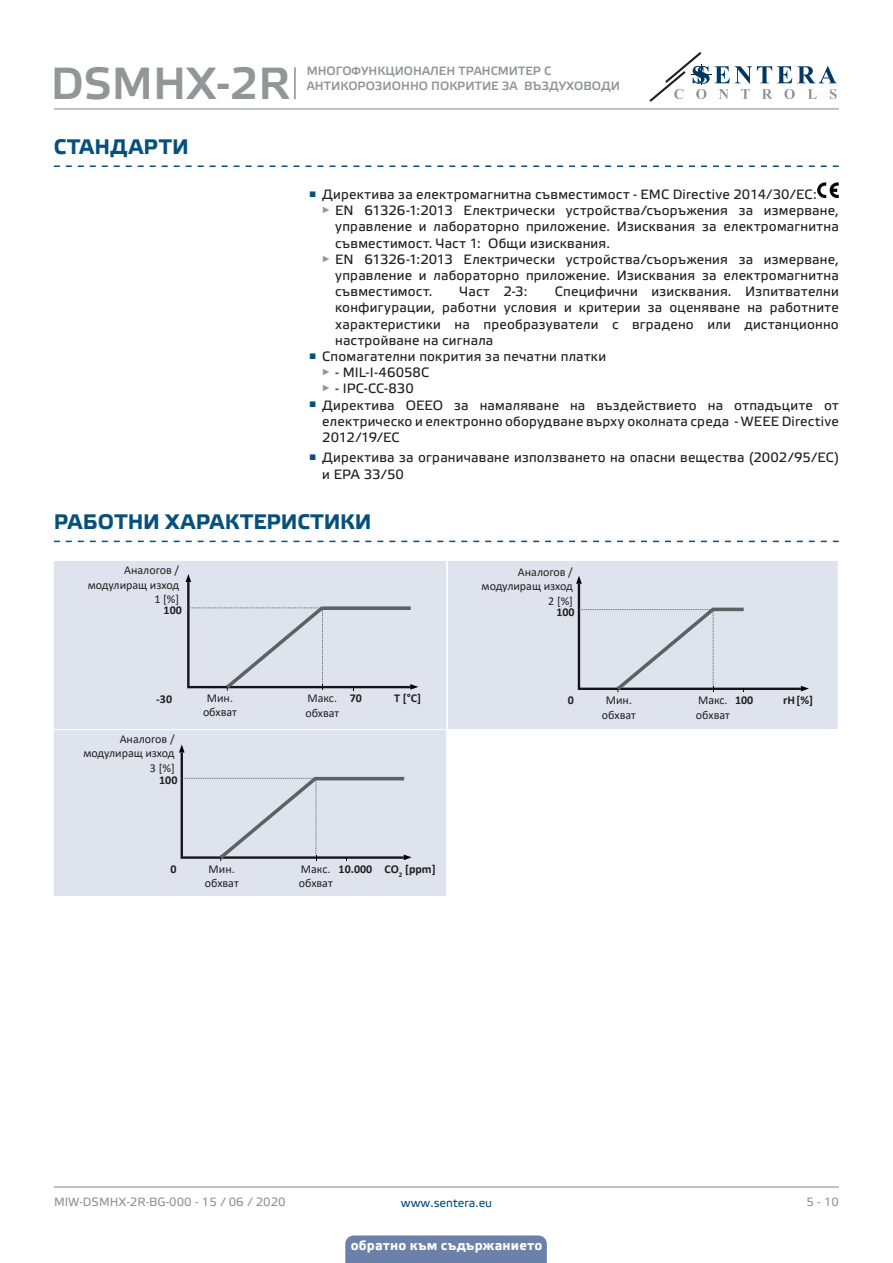
<style>
.page{position:relative;width:893px;height:1263px;background:#fff}
.page>*{position:absolute;margin:0;border:0;box-sizing:border-box;transform-origin:0 0}
.t1{font:45px "Etelka Medium Pro";color:#939598}
.t2{font:700 21px "Etelka Text Pro";letter-spacing:.005em;color:#06517c}
.t3{font:700 21px "Etelka Text Pro";letter-spacing:.025em;color:#06517c}
.t4{font:13.5px/16.2px "Etelka Text Pro";letter-spacing:.015em;color:#231f20;text-align:justify}
.t5{font:700 13.5px "Etelka Text Pro";letter-spacing:.015em;color:#fff}
.Body_text{font:12px/14.4px "Calibri";color:#231f20;text-align:right}
.t6{font:12px/14.4px "Etelka Medium Pro";color:#939598}
.Body_text-2{font:700 12px "Calibri";color:#231f20}
.t7{font:12px "Etelka Text Pro";color:#939598}
.t8{font:12px "Etelka Text Pro";color:#06517c}
</style>
<div class="page">
<hr style="left:54px;top:108px;width:785px;height:1px;background:#939598">
<hr style="left:54px;top:1186px;width:785px;height:1px;background:#939598">
<svg style="left:649px;top:52px;width:188px;height:50px"></svg>
<div style="left:345px;top:1235px;width:202px;height:28px;background:#6c81aa"></div>
<svg style="left:54px;top:165px;width:785px;height:2px"></svg>
<svg style="left:54px;top:541px;width:785px;height:1px"></svg>
<svg style="left:817px;top:183px;width:21px;height:15px"></svg>
<div style="left:54px;top:561px;width:784px;height:335px;background:#dfe3ed"></div>
<div style="left:447px;top:729px;width:391px;height:167px;background:#fff"></div>
<hr style="left:447px;top:561px;width:1px;height:168px;background:#fff">
<hr style="left:54px;top:729px;width:393px;height:1px;background:#fff">
<svg style="left:186px;top:574px;width:232px;height:116px;background:#d4d8e2"></svg>
<svg style="left:576px;top:576px;width:233px;height:116px;background:#d5d9e3"></svg>
<svg style="left:179px;top:744px;width:233px;height:117px;background:#d4d8e2"></svg>
<hr style="left:294px;top:67px;width:2px;height:32px;background:#939598">
<h1 class="t1" style="left:51px;top:59px;width:241px">DSMHX-2R</h1>
<p class="t6" style="left:307px;top:65px;width:315px">МНОГОФУНКЦИОНАЛЕН ТРАНСМИТЕР С<br>АНТИКОРОЗИОННО ПОКРИТИЕ ЗА ВЪЗДУХОВОДИ</p>
<p class="t3" style="left:54px;top:135px;width:136px">СТАНДАРТИ</p>
<p class="t4" style="left:309px;top:187px;width:509px"><sup>■</sup> Директива за електромагнитна съвместимост - EMC Directive 2014/30/EC:</p>
<p class="t4" style="left:335px;top:203px;width:505px;text-indent:-13px"><sup>►</sup> EN 61326-1:2013 Електрически устройства/съоръжения за измерване, управление и лабораторно приложение. Изисквания за електромагнитна съвместимост. Част 1: Общи изисквания.</p>
<p class="t4" style="left:335px;top:252px;width:505px;text-indent:-13px"><sup>►</sup> EN 61326-1:2013 Електрически устройства/съоръжения за измерване, управление и лабораторно приложение. Изисквания за електромагнитна съвместимост.</p>
<p class="t4" style="left:335px;top:284px;width:505px;text-indent:220px">Специфични изисквания. Изпитвателни конфигурации, работни условия и критерии за оценяване на работните характеристики на преобразуватели с вградено или дистанционно настройване на сигнала</p>
<p class="t4" style="left:309px;top:349px;width:299px"><sup>■</sup> Спомагателни покрития за печатни платки</p>
<p class="t4" style="left:322px;top:365px;width:109px"><sup>►</sup> - MIL-I-46058C</p>
<p class="t4" style="left:322px;top:381px;width:94px"><sup>►</sup> - IPC-CC-830</p>
<p class="t4" style="left:322px;top:398px;width:518px;text-indent:-13px"><sup>■</sup> Директива ОЕЕО за намаляване на въздействието на отпадъците от електрическо и електронно оборудване върху околната среда - WEEE Directive 2012/19/EC</p>
<p class="t4" style="left:322px;top:450px;width:518px;text-indent:-13px"><sup>■</sup> Директива за ограничаване използването на опасни вещества (2002/95/EC) и EPA 33/50</p>
<p class="t2" style="left:54px;top:510px;width:319px">РАБОТНИ ХАРАКТЕРИСТИКИ</p>
<p class="Body_text" style="left:88px;top:563px;width:93px">Aналогов / модулиращ изход<br>1 [%]</p>
<p class="Body_text-2" style="left:164px;top:601px;width:20px">100</p>
<p class="t4" style="left:460px;top:284px;width:69px">Част 2-3:</p>
<p class="Body_text" style="left:482px;top:564px;width:93px">Aналогов / модулиращ изход<br>2 [%]</p>
<p class="Body_text-2" style="left:556px;top:603px;width:20px">100</p>
<p class="Body_text-2" style="left:156px;top:691px;width:17px">-30</p>
<p class="Body_text" style="left:203px;top:690px;width:35px;text-align:center">Мин. обхват</p>
<p class="Body_text" style="left:305px;top:691px;width:35px;text-align:left">Макс. обхват</p>
<p class="Body_text-2" style="left:350px;top:689px;width:14px">70</p>
<p class="Body_text-2" style="left:394px;top:690px;width:28px">T [°C]</p>
<p class="Body_text" style="left:83px;top:731px;width:93px">Aналогов / модулиращ изход<br>3 [%]</p>
<p class="Body_text-2" style="left:159px;top:772px;width:20px">100</p>
<p class="Body_text-2" style="left:171px;top:860px;width:8px">0</p>
<p class="Body_text" style="left:205px;top:861px;width:35px;text-align:center">Мин. обхват</p>
<p class="Body_text" style="left:299px;top:861px;width:35px;text-align:left">Макс. обхват</p>
<p class="Body_text-2" style="left:339px;top:860px;width:35px">10.000</p>
<p class="Body_text-2" style="left:385px;top:860px;width:53px">CO<sub>2</sub> [ppm]</p>
<p class="Body_text-2" style="left:568px;top:692px;width:8px">0</p>
<p class="Body_text" style="left:602px;top:693px;width:35px;text-align:center">Мин. обхват</p>
<p class="Body_text" style="left:696px;top:693px;width:35px;text-align:left">Макс. обхват</p>
<p class="Body_text-2" style="left:735px;top:692px;width:20px">100</p>
<p class="Body_text-2" style="left:783px;top:692px;width:31px">rH[%]</p>
<p class="t7" style="left:54px;top:1195px;width:233px">MIW-DSMHX-2R-BG-000 - 15 / 06 / 2020</p>
<p class="t8" style="left:401px;top:1196px;width:93px">www.sentera.eu</p>
<p class="t7" style="left:806px;top:1195px;width:34px">5 - 10</p>
<p class="t5" style="left:351px;top:1238px;width:193px">обратно към съдържанието</p>
</div>
